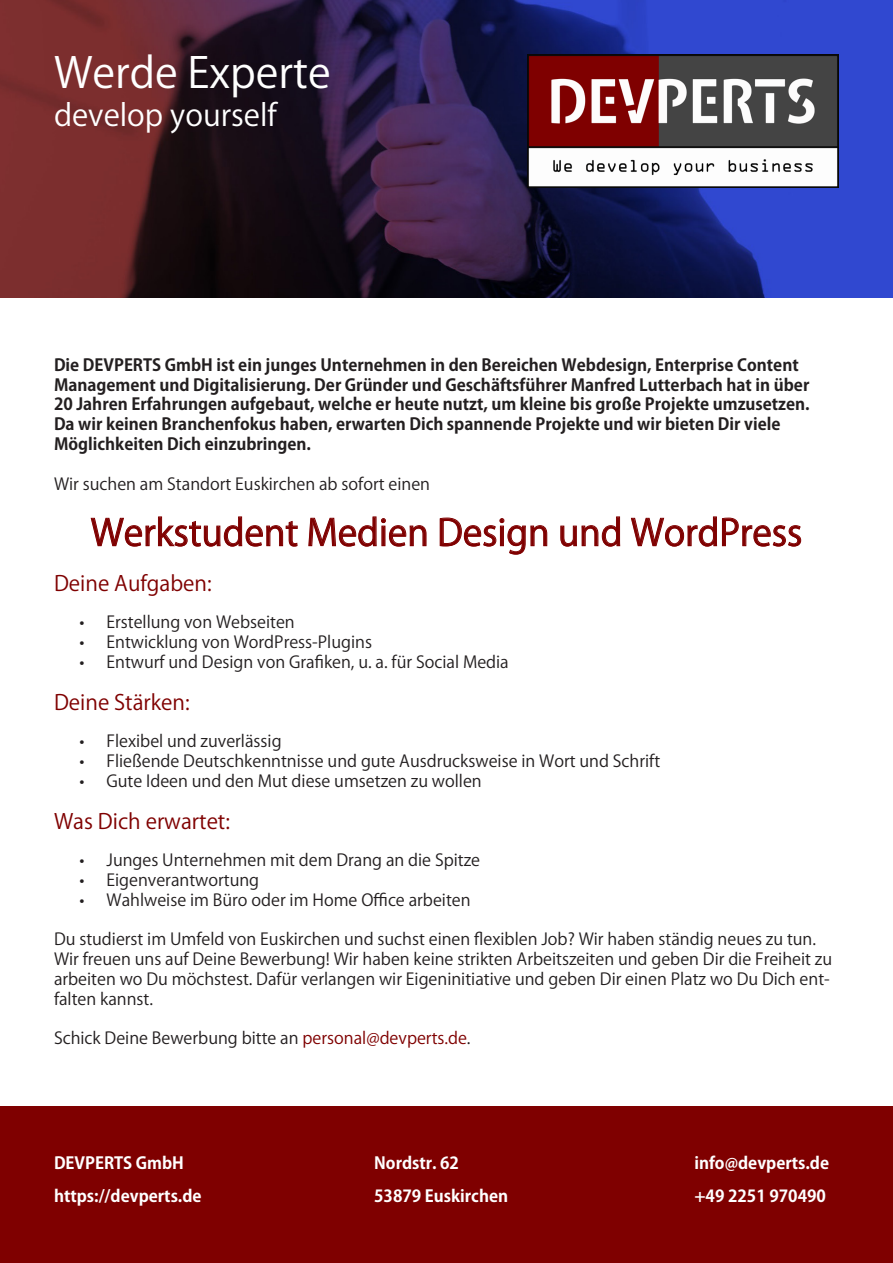
<style>
.page{position:relative;width:893px;height:1263px;background:#fff}
.page>*{position:absolute;margin:0;border:0;box-sizing:border-box;transform-origin:0 0}
.Slogan{font:42px "Koz Go Pr 6 N";color:#fff}
.Stelle{font:36px "Koz Go Pr 6 N";color:#7f0000}
.Sub_Slogan{font:30px "Koz Go Pr 6 N";color:#fff}
.Headline{font:21px "Koz Go Pr 6 N";color:#7f0000}
.t1{font:16.5px/19.8px "Koz Go Pr 6 N";color:#231f20}
.Die_Devperts{font:700 16.5px/19.8px "Koz Go Pr 6 N";color:#231f20}
.Fußnote{font:700 16.5px "Koz Go Pr 6 N";color:#fff}
.s1{color:#7f0000}
</style>
<div class="page">
<img style="left:0;top:0;width:893px;height:298px">
<img style="left:528px;top:54px;width:311px;height:133px">
<svg style="left:91px;top:516px;width:207px;height:31px"></svg>
<svg style="left:308px;top:516px;width:119px;height:31px"></svg>
<svg style="left:439px;top:517px;width:108px;height:38px"></svg>
<svg style="left:560px;top:516px;width:60px;height:31px"></svg>
<svg style="left:631px;top:516px;width:170px;height:31px"></svg>
<div style="left:0;top:1106px;width:893px;height:157px;background:#7f0000"></div>
<p class="Slogan" style="left:54px;top:49px;width:278px">Werde Experte</p>
<p class="Sub_Slogan" style="left:54px;top:98px;width:224px">develop yourself</p>
<p class="Die_Devperts" style="left:54px;top:355px;width:757px">Die DEVPERTS GmbH ist ein junges Unternehmen in den Bereichen Webdesign, Enterprise Content Management und Digitalisierung. Der Gründer und Geschäftsführer Manfred Lutterbach hat in über 20 Jahren Erfahrungen aufgebaut, welche er heute nutzt, um kleine bis große Projekte umzusetzen.<br>Da wir keinen Branchenfokus haben, erwarten Dich spannende Projekte und wir bieten Dir viele Möglichkeiten Dich einzubringen.</p>
<p class="t1" style="left:54px;top:474px;width:378px">Wir suchen am Standort Euskirchen ab sofort einen</p>
<p class="Stelle" style="left:91px;top:512px;width:713px">Werkstudent Medien Design und WordPress</p>
<p class="Headline" style="left:54px;top:572px;width:159px">Deine Aufgaben:</p>
<p class="t1" style="left:80px;top:613px;width:217px">• Erstellung von Webseiten</p>
<p class="t1" style="left:80px;top:632px;width:294px">• Entwicklung von WordPress-Plugins</p>
<p class="t1" style="left:80px;top:652px;width:431px">• Entwurf und Design von Grafiken, u. a. für Social Media</p>
<p class="Headline" style="left:54px;top:690px;width:137px">Deine Stärken:</p>
<p class="t1" style="left:80px;top:731px;width:204px">• Flexibel und zuverlässig</p>
<p class="t1" style="left:80px;top:751px;width:582px">• Fließende Deutschkenntnisse und gute Ausdrucksweise in Wort und Schrift</p>
<p class="t1" style="left:80px;top:771px;width:404px">• Gute Ideen und den Mut diese umsetzen zu wollen</p>
<p class="Headline" style="left:54px;top:810px;width:177px">Was Dich erwartet:</p>
<p class="t1" style="left:80px;top:850px;width:402px">• Junges Unternehmen mit dem Drang an die Spitze</p>
<p class="t1" style="left:80px;top:870px;width:181px">• Eigenverantwortung</p>
<p class="t1" style="left:80px;top:890px;width:393px">• Wahlweise im Büro oder im Home Office arbeiten</p>
<p class="t1" style="left:54px;top:929px;width:780px">Du studierst im Umfeld von Euskirchen und suchst einen flexiblen Job? Wir haben ständig neues zu tun.<br>Wir freuen uns auf Deine Bewerbung! Wir haben keine strikten Arbeitszeiten und geben Dir die Freiheit zu arbeiten wo Du möchstest. Dafür verlangen wir Eigeninitiative und geben Dir einen Platz wo Du Dich ent&shy;falten kannst.</p>
<p class="t1" style="left:54px;top:1028px;width:418px">Schick Deine Bewerbung bitte an <span class="s1">personal@devperts.de</span>.</p>
<p class="Fußnote" style="left:54px;top:1154px;width:131px">DEVPERTS GmbH</p>
<p class="Fußnote" style="left:54px;top:1186px;width:149px">https://devperts.de</p>
<p class="Fußnote" style="left:374px;top:1154px;width:86px">Nordstr. 62</p>
<p class="Fußnote" style="left:374px;top:1186px;width:135px">53879 Euskirchen</p>
<p class="Fußnote" style="left:694px;top:1154px;width:136px">info@devperts.de</p>
<p class="Fußnote" style="left:694px;top:1186px;width:133px">+49 2251 970490</p>
</div>
